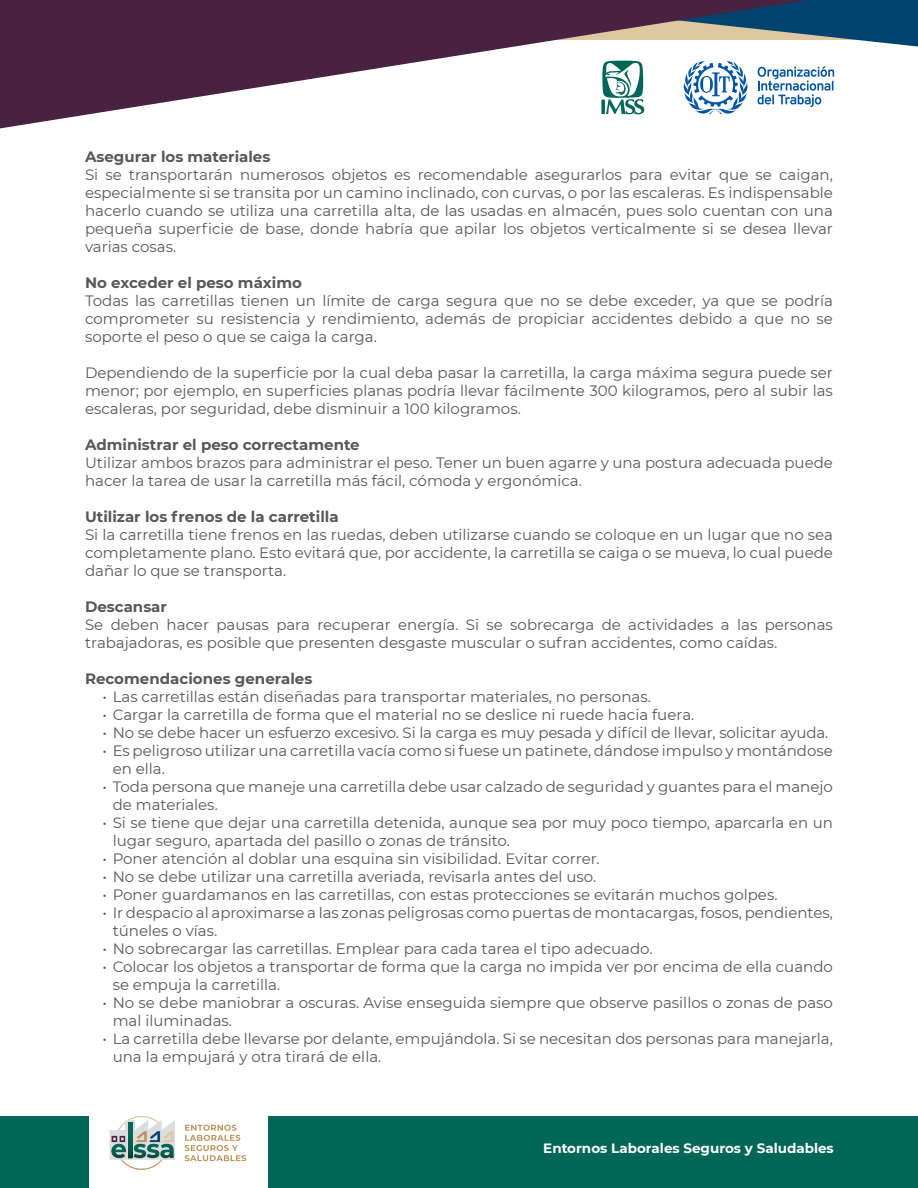
<style>
.page{position:relative;width:918px;height:1188px;background:#fff}
.page>*{position:absolute;margin:0;border:0;box-sizing:border-box;transform-origin:0 0}
.t1{font:15px/18px "Montserrat";color:#57585a}
.t2{font:700 15px "Montserrat";color:#57585a}
.t3{font:700 13.5px "Montserrat";color:#fff}
</style>
<div class="page">
<div style="left:268px;top:1116px;width:650px;height:72px;background:#006756"></div>
<div style="left:0;top:1116px;width:88px;height:72px;background:#006756"></div>
<svg style="left:0;top:0;width:918px;height:129px"></svg>
<svg style="left:185px;top:1125px;width:61px;height:36px"></svg>
<svg style="left:110px;top:1116px;width:65px;height:54px"></svg>
<p class="t2" style="left:85px;top:146px;width:187px">Asegurar los materiales</p>
<p class="t1" style="left:85px;top:165px;width:749px;text-align:justify">Si se transportarán numerosos objetos es recomendable asegurarlos para evitar que se caigan, especialmente si se transita por un camino inclinado, con curvas, o por las escaleras. Es indispensable hacerlo cuando se utiliza una carretilla alta, de las usadas en almacén, pues solo cuentan con una pequeña superficie de base, donde habría que apilar los objetos verticalmente si se desea llevar varias cosas.</p>
<p class="t2" style="left:85px;top:272px;width:219px">No exceder el peso máximo</p>
<p class="t1" style="left:85px;top:291px;width:749px;text-align:justify">Todas las carretillas tienen un límite de carga segura que no se debe exceder, ya que se podría comprometer su resistencia y rendimiento, además de propiciar accidentes debido a que no se soporte el peso o que se caiga la carga.</p>
<p class="t1" style="left:85px;top:363px;width:749px;text-align:justify">Dependiendo de la superficie por la cual deba pasar la carretilla, la carga máxima segura puede ser menor; por ejemplo, en superficies planas podría llevar fácilmente 300 kilogramos, pero al subir las escaleras, por seguridad, debe disminuir a 100 kilogramos.</p>
<p class="t2" style="left:85px;top:434px;width:276px">Administrar el peso correctamente</p>
<p class="t1" style="left:85px;top:453px;width:749px">Utilizar ambos brazos para administrar el peso. Tener un buen agarre y una postura adecuada puede hacer la tarea de usar la carretilla más fácil, cómoda y ergonómica.</p>
<p class="t2" style="left:85px;top:506px;width:255px">Utilizar los frenos de la carretilla</p>
<p class="t1" style="left:85px;top:525px;width:749px;text-align:justify">Si la carretilla tiene frenos en las ruedas, deben utilizarse cuando se coloque en un lugar que no sea completamente plano. Esto evitará que, por accidente, la carretilla se caiga o se mueva, lo cual puede dañar lo que se transporta.</p>
<p class="t2" style="left:85px;top:596px;width:83px">Descansar</p>
<p class="t1" style="left:85px;top:615px;width:749px">Se deben hacer pausas para recuperar energía. Si se sobrecarga de actividades a las personas trabajadoras, es posible que presenten desgaste muscular o sufran accidentes, como caídas.</p>
<p class="t2" style="left:85px;top:668px;width:229px">Recomendaciones generales</p>
<p class="t1" style="left:102px;top:687px;width:550px">• Las carretillas están diseñadas para transportar materiales, no personas.</p>
<p class="t1" style="left:102px;top:705px;width:593px">• Cargar la carretilla de forma que el material no se deslice ni ruede hacia fuera.</p>
<p class="t1" style="left:102px;top:723px;width:728px">• No se debe hacer un esfuerzo excesivo. Si la carga es muy pesada y difícil de llevar, solicitar ayuda.</p>
<p class="t1" style="left:113px;top:741px;width:722px;text-indent:-10px">• Es peligroso utilizar una carretilla vacía como si fuese un patinete, dándose impulso y montándose en ella.</p>
<p class="t1" style="left:113px;top:777px;width:722px;text-indent:-10px">• Toda persona que maneje una carretilla debe usar calzado de seguridad y guantes para el manejo de materiales.</p>
<p class="t1" style="left:113px;top:813px;width:722px;text-indent:-10px">• Si se tiene que dejar una carretilla detenida, aunque sea por muy poco tiempo, aparcarla en un lugar seguro, apartada del pasillo o zonas de tránsito.</p>
<p class="t1" style="left:102px;top:849px;width:499px">• Poner atención al doblar una esquina sin visibilidad. Evitar correr.</p>
<p class="t1" style="left:102px;top:867px;width:495px">• No se debe utilizar una carretilla averiada, revisarla antes del uso.</p>
<p class="t1" style="left:102px;top:885px;width:677px">• Poner guardamanos en las carretillas, con estas protecciones se evitarán muchos golpes.</p>
<p class="t1" style="left:113px;top:903px;width:722px;text-indent:-10px">• Ir despacio al aproximarse a las zonas peligrosas como puertas de montacargas, fosos, pendientes, túneles o vías.</p>
<p class="t1" style="left:102px;top:939px;width:552px">• No sobrecargar las carretillas. Emplear para cada tarea el tipo adecuado.</p>
<p class="t1" style="left:113px;top:957px;width:722px;text-indent:-10px">• Colocar los objetos a transportar de forma que la carga no impida ver por encima de ella cuando se empuja la carretilla.</p>
<p class="t1" style="left:113px;top:993px;width:722px;text-indent:-10px">• No se debe maniobrar a oscuras. Avise enseguida siempre que observe pasillos o zonas de paso mal iluminadas.</p>
<p class="t1" style="left:113px;top:1029px;width:722px;text-indent:-10px">• La carretilla debe llevarse por delante, empujándola. Si se necesitan dos personas para manejarla, una la empujará y otra tirará de ella.</p>
<p class="t3" style="left:543px;top:1138px;width:292px">Entornos Laborales Seguros y Saludables</p>
</div>
